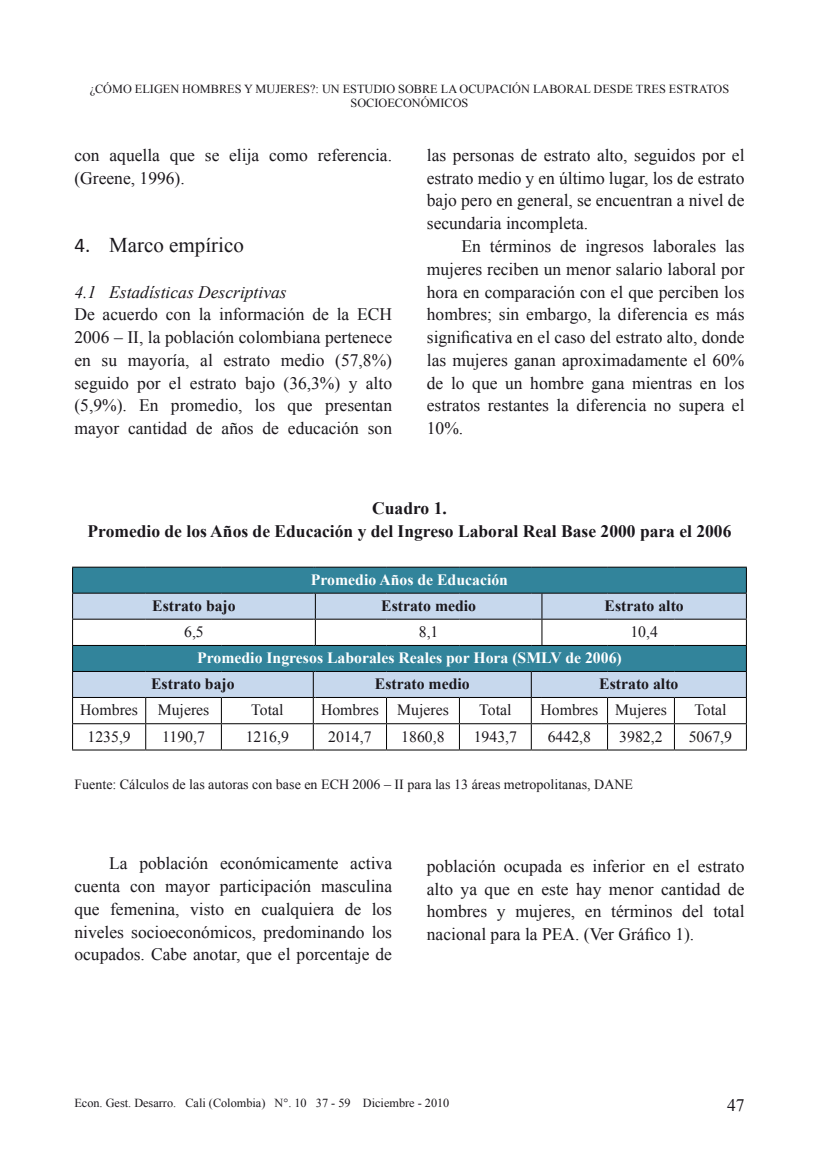
<style>
.page{position:relative;width:819px;height:1166px;background:#fff}
.page>*{position:absolute;margin:0;border:0;box-sizing:border-box;transform-origin:0 0}
.t1{font:21px "Times New Roman";color:#1a171c}
.t2{font:17.5px/22.8px "Times New Roman";color:#1a171c;text-align:justify}
.t3{font:700 17.5px/22.8px "Times New Roman";color:#1a171c;text-align:center}
.t4{font:italic 17.5px "Times New Roman";color:#1a171c}
.t5{font:15.75px "Times New Roman";color:#1a171c}
.t6{font:700 15.75px "Times New Roman";color:#fff}
.t7{font:700 15.75px "Times New Roman";color:#1a171c}
.t8{font:14px "Times New Roman";color:#1a171c}
.t9{font:12.25px/14px "Times New Roman";color:#1a171c;text-align:center}
.s1{font-family:"Calibri"}
</style>
<div class="page">
<div style="left:73px;top:568px;width:673px;height:25px;background:#32849b"></div>
<svg style="left:73px;top:594px;width:673px;height:103px;fill:#c7d8ed"></svg>
<hr style="left:72px;top:567px;width:74px;height:1px;background:#010000">
<hr style="left:146px;top:567px;width:75px;height:1px;background:#010000">
<hr style="left:221px;top:567px;width:92px;height:1px;background:#010000">
<hr style="left:315px;top:567px;width:71px;height:1px;background:#010000">
<hr style="left:386px;top:567px;width:73px;height:1px;background:#010000">
<hr style="left:459px;top:567px;width:72px;height:1px;background:#010000">
<hr style="left:542px;top:567px;width:65px;height:1px;background:#010000">
<hr style="left:607px;top:567px;width:67px;height:1px;background:#010000">
<hr style="left:674px;top:567px;width:72px;height:1px;background:#010000">
<hr style="left:72px;top:593px;width:74px;height:1px;background:#010000">
<hr style="left:146px;top:593px;width:75px;height:1px;background:#010000">
<hr style="left:221px;top:593px;width:92px;height:1px;background:#010000">
<hr style="left:315px;top:593px;width:71px;height:1px;background:#010000">
<hr style="left:386px;top:593px;width:73px;height:1px;background:#010000">
<hr style="left:459px;top:593px;width:72px;height:1px;background:#010000">
<hr style="left:542px;top:593px;width:65px;height:1px;background:#010000">
<hr style="left:607px;top:593px;width:67px;height:1px;background:#010000">
<hr style="left:674px;top:593px;width:72px;height:1px;background:#010000">
<hr style="left:72px;top:619px;width:74px;height:1px;background:#010000">
<hr style="left:146px;top:619px;width:75px;height:1px;background:#010000">
<hr style="left:221px;top:619px;width:92px;height:1px;background:#010000">
<hr style="left:315px;top:619px;width:71px;height:1px;background:#010000">
<hr style="left:386px;top:619px;width:73px;height:1px;background:#010000">
<hr style="left:459px;top:619px;width:72px;height:1px;background:#010000">
<hr style="left:542px;top:619px;width:65px;height:1px;background:#010000">
<hr style="left:607px;top:619px;width:67px;height:1px;background:#010000">
<hr style="left:674px;top:619px;width:72px;height:1px;background:#010000">
<hr style="left:72px;top:645px;width:74px;height:1px;background:#010000">
<hr style="left:146px;top:645px;width:75px;height:1px;background:#010000">
<hr style="left:221px;top:645px;width:92px;height:1px;background:#010000">
<svg style="left:313px;top:593px;width:3px;height:53px"></svg>
<hr style="left:315px;top:645px;width:71px;height:1px;background:#010000">
<hr style="left:386px;top:645px;width:73px;height:1px;background:#010000">
<hr style="left:459px;top:645px;width:72px;height:1px;background:#010000">
<svg style="left:531px;top:593px;width:11px;height:53px"></svg>
<hr style="left:542px;top:645px;width:65px;height:1px;background:#010000">
<hr style="left:607px;top:645px;width:67px;height:1px;background:#010000">
<hr style="left:674px;top:645px;width:72px;height:1px;background:#010000">
<hr style="left:72px;top:671px;width:74px;height:1px;background:#010000">
<hr style="left:146px;top:671px;width:75px;height:1px;background:#010000">
<hr style="left:221px;top:671px;width:92px;height:1px;background:#010000">
<hr style="left:315px;top:671px;width:71px;height:1px;background:#010000">
<hr style="left:386px;top:671px;width:73px;height:1px;background:#010000">
<hr style="left:459px;top:671px;width:72px;height:1px;background:#010000">
<hr style="left:542px;top:671px;width:65px;height:1px;background:#010000">
<hr style="left:607px;top:671px;width:67px;height:1px;background:#010000">
<hr style="left:674px;top:671px;width:72px;height:1px;background:#010000">
<hr style="left:72px;top:697px;width:74px;height:1px;background:#010000">
<hr style="left:146px;top:697px;width:75px;height:1px;background:#010000">
<hr style="left:221px;top:697px;width:92px;height:1px;background:#010000">
<hr style="left:315px;top:697px;width:71px;height:1px;background:#010000">
<hr style="left:386px;top:697px;width:73px;height:1px;background:#010000">
<hr style="left:459px;top:697px;width:72px;height:1px;background:#010000">
<hr style="left:542px;top:697px;width:65px;height:1px;background:#010000">
<hr style="left:607px;top:697px;width:67px;height:1px;background:#010000">
<hr style="left:674px;top:697px;width:72px;height:1px;background:#010000">
<hr style="left:72px;top:723px;width:74px;height:1px;background:#010000">
<svg style="left:72px;top:567px;width:1px;height:182px"></svg>
<hr style="left:146px;top:723px;width:75px;height:1px;background:#010000">
<svg style="left:145px;top:698px;width:1px;height:51px"></svg>
<hr style="left:221px;top:723px;width:92px;height:1px;background:#010000">
<svg style="left:221px;top:698px;width:1px;height:51px"></svg>
<hr style="left:315px;top:723px;width:71px;height:1px;background:#010000">
<hr style="left:386px;top:723px;width:73px;height:1px;background:#010000">
<svg style="left:386px;top:698px;width:1px;height:51px"></svg>
<hr style="left:459px;top:723px;width:72px;height:1px;background:#010000">
<svg style="left:459px;top:698px;width:1px;height:51px"></svg>
<hr style="left:542px;top:723px;width:65px;height:1px;background:#010000">
<hr style="left:607px;top:723px;width:67px;height:1px;background:#010000">
<svg style="left:607px;top:698px;width:1px;height:51px"></svg>
<hr style="left:674px;top:723px;width:72px;height:1px;background:#010000">
<svg style="left:674px;top:698px;width:1px;height:51px"></svg>
<svg style="left:746px;top:567px;width:1px;height:182px"></svg>
<hr style="left:72px;top:749px;width:74px;height:1px;background:#010000">
<hr style="left:146px;top:749px;width:75px;height:1px;background:#010000">
<hr style="left:221px;top:749px;width:92px;height:1px;background:#010000">
<svg style="left:313px;top:671px;width:2px;height:79px"></svg>
<hr style="left:315px;top:749px;width:71px;height:1px;background:#010000">
<hr style="left:386px;top:749px;width:73px;height:1px;background:#010000">
<hr style="left:459px;top:749px;width:72px;height:1px;background:#010000">
<svg style="left:531px;top:671px;width:11px;height:79px"></svg>
<hr style="left:542px;top:749px;width:65px;height:1px;background:#010000">
<hr style="left:607px;top:749px;width:67px;height:1px;background:#010000">
<hr style="left:674px;top:749px;width:72px;height:1px;background:#010000">
<p class="t9" style="left:90px;top:82px;width:641px">¿CÓMO ELIGEN HOMBRES Y MUJERES?: UN ESTUDIO SOBRE LA OCUPACIÓN LABORAL DESDE TRES ESTRATOS<br>SOCIOECONÓMICOS</p>
<p class="t2" style="left:74px;top:143px;width:319px">con aquella que se elija como referencia. (Greene, 1996).</p>
<p class="t1" style="left:74px;top:231px;width:171px"><span class="s1">4.</span> Marco empírico</p>
<p class="t4" style="left:74px;top:280px;width:214px">4.1 Estadísticas Descriptivas</p>
<p class="t2" style="left:74px;top:303px;width:319px">De acuerdo con la información de la ECH 2006 – II, la población colombiana pertenece en su mayoría, al estrato medio (57,8%) seguido por el estrato bajo (36,3%) y alto (5,9%). En promedio, los que presentan mayor cantidad de años de educación son</p>
<p class="t2" style="left:427px;top:143px;width:319px">las personas de estrato alto, seguidos por el estrato medio y en último lugar, los de estrato bajo pero en general, se encuentran a nivel de secundaria incompleta.</p>
<p class="t2" style="left:427px;top:234px;width:319px;text-indent:35px">En términos de ingresos laborales las mujeres reciben un menor salario laboral por hora en comparación con el que perciben los hombres; sin embargo, la diferencia es más significativa en el caso del estrato alto, donde las mujeres ganan aproximadamente el 60% de lo que un hombre gana mientras en los estratos restantes la diferencia no supera el 10%.</p>
<p class="t3" style="left:88px;top:496px;width:645px">Cuadro 1.<br>Promedio de los Años de Educación y del Ingreso Laboral Real Base 2000 para el 2006</p>
<p class="t6" style="left:311px;top:569px;width:199px">Promedio Años de Educación</p>
<p class="t7" style="left:152px;top:595px;width:85px">Estrato bajo</p>
<p class="t7" style="left:381px;top:595px;width:96px">Estrato medio</p>
<p class="t7" style="left:604px;top:595px;width:81px">Estrato alto</p>
<p class="t5" style="left:184px;top:621px;width:21px">6,5</p>
<p class="t5" style="left:419px;top:621px;width:21px">8,1</p>
<p class="t5" style="left:630px;top:621px;width:29px">10,4</p>
<p class="t6" style="left:197px;top:647px;width:426px">Promedio Ingresos Laborales Reales por Hora (SMLV de 2006)</p>
<p class="t7" style="left:151px;top:673px;width:85px">Estrato bajo</p>
<p class="t7" style="left:375px;top:673px;width:96px">Estrato medio</p>
<p class="t7" style="left:599px;top:673px;width:81px">Estrato alto</p>
<p class="t5" style="left:80px;top:699px;width:59px">Hombres</p>
<p class="t5" style="left:158px;top:699px;width:53px">Mujeres</p>
<p class="t5" style="left:251px;top:699px;width:34px">Total</p>
<p class="t5" style="left:321px;top:699px;width:129px">Hombres Mujeres</p>
<p class="t5" style="left:479px;top:699px;width:34px">Total</p>
<p class="t5" style="left:540px;top:699px;width:128px">Hombres Mujeres</p>
<p class="t5" style="left:694px;top:699px;width:34px">Total</p>
<p class="t5" style="left:87px;top:726px;width:45px">1235,9</p>
<p class="t5" style="left:162px;top:726px;width:44px">1190,7</p>
<p class="t5" style="left:246px;top:726px;width:45px">1216,9</p>
<p class="t5" style="left:328px;top:726px;width:45px">2014,7</p>
<p class="t5" style="left:401px;top:726px;width:45px">1860,8</p>
<p class="t5" style="left:473px;top:726px;width:45px">1943,7</p>
<p class="t5" style="left:547px;top:726px;width:45px">6442,8</p>
<p class="t5" style="left:619px;top:726px;width:45px">3982,2</p>
<p class="t5" style="left:688px;top:726px;width:45px">5067,9</p>
<p class="t8" style="left:74px;top:775px;width:560px">Fuente: Cálculos de las autoras con base en ECH 2006 – II para las 13 áreas metropolitanas, DANE</p>
<p class="t2" style="left:74px;top:852px;width:319px;text-indent:35px">La población económicamente activa cuenta con mayor participación masculina que femenina, visto en cualquiera de los niveles socioeconómicos, predominando los ocupados. Cabe anotar, que el porcentaje de</p>
<p class="t2" style="left:427px;top:854px;width:319px">población ocupada es inferior en el estrato alto ya que en este hay menor cantidad de hombres y mujeres, en términos del total nacional para la PEA. (Ver Gráfico 1).</p>
<p class="t9" style="left:74px;top:1096px;width:376px">Econ. Gest. Desarro. Cali (Colombia) N°. 10 37 - 59 Diciembre - 2010</p>
<p class="t2" style="left:727px;top:1093px;width:19px">47</p>
</div>
